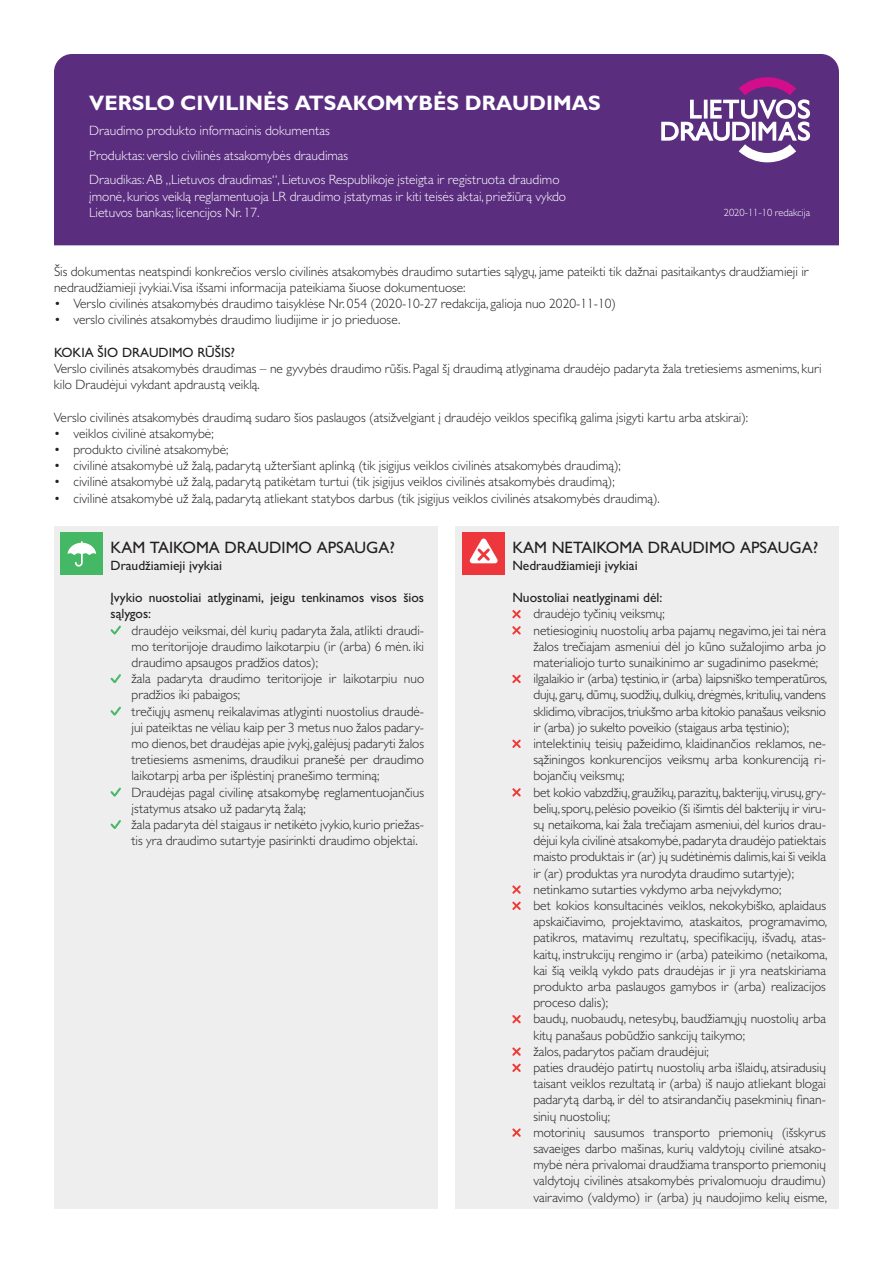
<style>
.page{position:relative;width:893px;height:1263px;background:#fff}
.page>*{position:absolute;margin:0;border:0;box-sizing:border-box;transform-origin:0 0}
.t1{font:700 21px "Gill Sans LD";color:#fff}
.t2{font:500 16.5px "Gill Sans LD";color:#231f20}
.t3{font:300 13.5px/16.2px "Gill Sans LD";color:#231f20}
.t4{font:300 13.5px/24.8px "Gill Sans LD";color:#fff}
.t5{font:500 13.5px/16.2px "Gill Sans LD";color:#231f20}
.t6{font:300 10.5px "Gill Sans LD";color:#fff}
</style>
<div class="page">
<div style="left:54px;top:54px;width:785px;height:191px;background:#5a2d7f"></div>
<svg style="left:661px;top:77px;width:149px;height:85px"></svg>
<div style="left:455px;top:526px;width:384px;height:683px;background:#eeeeef"></div>
<div style="left:54px;top:526px;width:383px;height:683px;background:#eeeeef"></div>
<svg style="left:111px;top:626px;width:10px;height:8px"></svg>
<svg style="left:111px;top:674px;width:10px;height:9px"></svg>
<svg style="left:111px;top:707px;width:10px;height:8px"></svg>
<svg style="left:111px;top:788px;width:10px;height:8px"></svg>
<svg style="left:111px;top:820px;width:10px;height:9px"></svg>
<svg style="left:512px;top:610px;width:9px;height:8px"></svg>
<svg style="left:512px;top:626px;width:9px;height:8px"></svg>
<svg style="left:512px;top:675px;width:9px;height:8px"></svg>
<svg style="left:512px;top:740px;width:9px;height:8px"></svg>
<svg style="left:512px;top:788px;width:9px;height:8px"></svg>
<svg style="left:512px;top:885px;width:9px;height:9px"></svg>
<svg style="left:512px;top:902px;width:9px;height:8px"></svg>
<svg style="left:512px;top:1015px;width:9px;height:8px"></svg>
<svg style="left:512px;top:1047px;width:9px;height:9px"></svg>
<svg style="left:512px;top:1064px;width:9px;height:8px"></svg>
<svg style="left:512px;top:1128px;width:9px;height:9px"></svg>
<div style="left:61px;top:533px;width:42px;height:42px;background:#44b865"></div>
<svg style="left:68px;top:541px;width:28px;height:26px"></svg>
<div style="left:462px;top:533px;width:43px;height:42px;background:#ee363d"></div>
<svg style="left:470px;top:538px;width:28px;height:25px"></svg>
<h1 class="t1" style="left:89px;top:90px;width:513px">VERSLO CIVILINĖS ATSAKOMYBĖS DRAUDIMAS</h1>
<p class="t4" style="left:89px;top:118px;width:472px">Draudimo produkto informacinis dokumentas<br>Produktas: verslo civilinės atsakomybės draudimas<br>Draudikas:AB „Lietuvos draudimas“, Lietuvos Respublikoje įsteigta ir registruota draudimo</p>
<p class="t4" style="left:89px;top:188px;width:478px;line-height:16.2px">įmonė, kurios veiklą reglamentuoja LR draudimo įstatymas ir kiti teisės aktai, priežiūrą vykdo<br>Lietuvos bankas; licencijos Nr. 17.</p>
<p class="t6" style="left:724px;top:206px;width:88px">2020-11-10 redakcija</p>
<p class="t3" style="left:54px;top:263px;width:756px">Šis dokumentas neatspindi konkrečios verslo civilinės atsakomybės draudimo sutarties sąlygų, jame pateikti tik dažnai pasitaikantys draudžiamieji ir nedraudžiamieji įvykiai.Visa išsami informacija pateikiama šiuose dokumentuose:</p>
<p class="t3" style="left:54px;top:295px;width:564px">• Verslo civilinės atsakomybės draudimo taisyklėse Nr. 054 (2020-10-27 redakcija, galioja nuo 2020-11-10)</p>
<p class="t3" style="left:54px;top:312px;width:348px">• verslo civilinės atsakomybės draudimo liudijime ir jo prieduose.</p>
<p class="t5" style="left:54px;top:344px;width:183px">KOKIA ŠIO DRAUDIMO RŪŠIS?</p>
<p class="t3" style="left:54px;top:360px;width:769px">Verslo civilinės atsakomybės draudimas – ne gyvybės draudimo rūšis. Pagal šį draudimą atlyginama draudėjo padaryta žala tretiesiems asmenims, kuri kilo Draudėjui vykdant apdraustą veiklą.</p>
<p class="t3" style="left:54px;top:409px;width:696px">Verslo civilinės atsakomybės draudimą sudaro šios paslaugos (atsižvelgiant į draudėjo veiklos specifiką galima įsigyti kartu arba atskirai):</p>
<p class="t3" style="left:54px;top:425px;width:161px">• veiklos civilinė atsakomybė;</p>
<p class="t3" style="left:54px;top:441px;width:176px">• produkto civilinė atsakomybė;</p>
<p class="t3" style="left:54px;top:457px;width:568px">• civilinė atsakomybė už žalą, padarytą užteršiant aplinką (tik įsigijus veiklos civilinės atsakomybės draudimą);</p>
<p class="t3" style="left:54px;top:474px;width:562px">• civilinė atsakomybė už žalą, padarytą patikėtam turtui (tik įsigijus veiklos civilinės atsakomybės draudimą);</p>
<p class="t3" style="left:54px;top:490px;width:607px">• civilinė atsakomybė už žalą, padarytą atliekant statybos darbus (tik įsigijus veiklos civilinės atsakomybės draudimą).</p>
<p class="t2" style="left:111px;top:538px;width:286px">KAM TAIKOMA DRAUDIMO APSAUGA?</p>
<p class="t5" style="left:111px;top:557px;width:113px">Draudžiamieji įvykiai</p>
<p class="t5" style="left:111px;top:589px;width:315px">Įvykio nuostoliai atlyginami, jeigu tenkinamos visos šios sąlygos:</p>
<p class="t3" style="left:131px;top:622px;width:294px">draudėjo veiksmai, dėl kurių padaryta žala, atlikti draudi&shy;mo teritorijoje draudimo laikotarpiu (ir (arba) 6 mėn. iki draudimo apsaugos pradžios datos);<br>žala padaryta draudimo teritorijoje ir laikotarpiu nuo pradžios iki pabaigos;<br>trečiųjų asmenų reikalavimas atlyginti nuostolius draudė&shy;jui pateiktas ne vėliau kaip per 3 metus nuo žalos padary&shy;mo dienos,bet draudėjas apie įvykį, galėjusį padaryti žalos tretiesiems asmenims, draudikui pranešė per draudimo laikotarpį arba per išplėstinį pranešimo terminą; Draudėjas pagal civilinę atsakomybę reglamentuojančius įstatymus atsako už padarytą žalą;<br>žala padaryta dėl staigaus ir netikėto įvykio, kurio priežas&shy;tis yra draudimo sutartyje pasirinkti draudimo objektai.</p>
<p class="t2" style="left:512px;top:538px;width:307px">KAM NETAIKOMA DRAUDIMO APSAUGA?</p>
<p class="t5" style="left:512px;top:557px;width:127px">Nedraudžiamieji įvykiai</p>
<p class="t5" style="left:512px;top:589px;width:152px">Nuostoliai neatlyginami dėl:</p>
<p class="t3" style="left:533px;top:605px;width:296px">draudėjo tyčinių veiksmų;<br>netiesioginių nuostolių arba pajamų negavimo, jei tai nėra žalos trečiajam asmeniui dėl jo kūno sužalojimo arba jo materialiojo turto sunaikinimo ar sugadinimo pasekmė; ilgalaikio ir (arba) tęstinio, ir (arba) laipsniško temperatūros, dujų, garų, dūmų, suodžių, dulkių, drėgmės, kritulių, vandens sklidimo, vibracijos,triukšmo arba kitokio panašaus veiksnio ir (arba) jo sukelto poveikio (staigaus arba tęstinio); intelektinių teisių pažeidimo, klaidinančios reklamos, ne&shy;sąžiningos konkurencijos veiksmų arba konkurenciją ri&shy;bojančių veiksmų;<br>bet kokio vabzdžių, graužikų,parazitų,bakterijų, virusų, gry&shy;belių,sporų,pelėsio poveikio (ši išimtis dėl bakterijų ir viru&shy;sų netaikoma, kai žala trečiajam asmeniui, dėl kurios drau&shy;dėjui kyla civilinė atsakomybė,padaryta draudėjo patiektais maisto produktais ir (ar) jų sudėtinėmis dalimis,kai ši veikla ir (ar) produktas yra nurodyta draudimo sutartyje); netinkamo sutarties vykdymo arba neįvykdymo;<br>bet kokios konsultacinės veiklos, nekokybiško, aplaidaus apskaičiavimo, projektavimo, ataskaitos, programavimo, patikros, matavimų rezultatų, specifikacijų, išvadų, atas&shy;kaitų, instrukcijų rengimo ir (arba) pateikimo (netaikoma, kai šią veiklą vykdo pats draudėjas ir ji yra neatskiriama produkto arba paslaugos gamybos ir (arba) realizacijos proceso dalis);<br>baudų, nuobaudų, netesybų, baudžiamųjų nuostolių arba kitų panašaus pobūdžio sankcijų taikymo;<br>žalos, padarytos pačiam draudėjui;<br>paties draudėjo patirtų nuostolių arba išlaidų, atsiradusių taisant veiklos rezultatą ir (arba) iš naujo atliekant blogai padarytą darbą, ir dėl to atsirandančių pasekminių finan&shy;sinių nuostolių;<br>motorinių sausumos transporto priemonių (išskyrus savaeiges darbo mašinas, kurių valdytojų civilinė atsako&shy;mybė nėra privalomai draudžiama transporto priemonių valdytojų civilinės atsakomybės privalomuoju draudimu) vairavimo (valdymo) ir (arba) jų naudojimo kelių eisme,</p>
</div>
